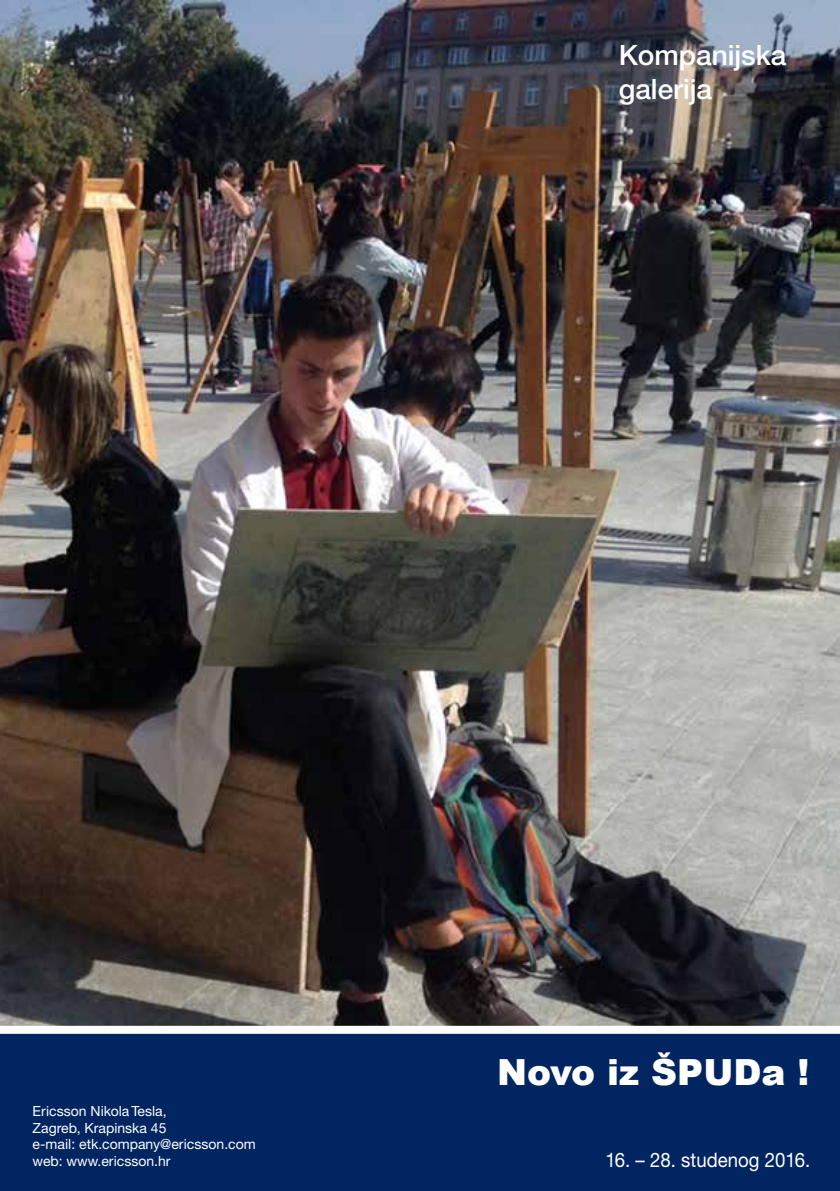
<style>
.page{position:relative;width:840px;height:1191px;background:#fff}
.page>*{position:absolute;margin:0;border:0;box-sizing:border-box;transform-origin:0 0}
.t1{font:900 36px "Arial";color:#fff}
.t2{font:500 28px/33.6px "Ericsson Sans";color:#fff}
.t3{font:20px "Ericsson Sans";color:#fff;scale:.93 1}
.t4{font:14px/16.8px "Ericsson Sans";color:#fff}
</style>
<div class="page">
<img style="left:0;top:0;width:839px;height:1025px">
<div style="left:0;top:1025px;width:839px;height:166px;background:#002561"></div>
<h2 class="t2" style="left:618px;top:39px;width:169px">Kompanijska galerija</h2>
<p class="t4" style="left:33px;top:1102px;width:224px">Ericsson Nikola Tesla,<br>Zagreb, Krapinska 45<br>e-mail: etk.company@ericsson.com web: www.ericsson.hr</p>
<h1 class="t1" style="left:497px;top:1046px;width:313px">Novo iz ŠPUDa !</h1>
<h3 class="t3" style="left:605px;top:1149px;width:221px">16. – 28. studenog 2016.</h3>
</div>
